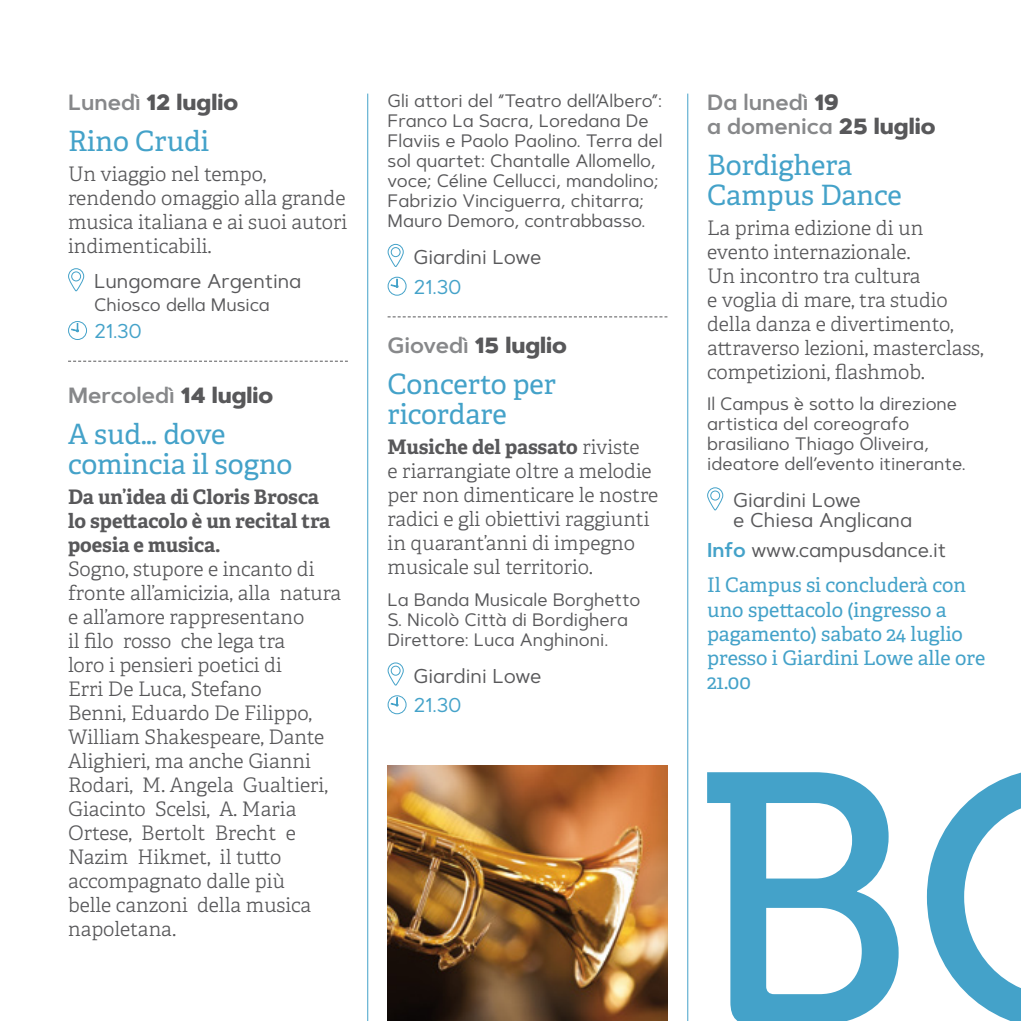
<style>
.page{position:relative;width:1021px;height:1021px;background:#fff}
.page>*{position:absolute;margin:0;border:0;box-sizing:border-box;transform-origin:0 0}
.t1{font:28px/30px "Adelle";color:#44a2c9}
.t2{font:600 22px/24px "Artegra Sans Alt";color:#87888a}
.t3{font:800 22px "Artegra Sans Alt";color:#58585a}
.t4{font:300 20px/24px "Adelle";color:#58585a}
.t5{font:20px/24px "Adelle";color:#44a2c9}
.t6{font:20px/20px "Artegra Sans Alt";color:#58585a}
.t7{font:700 20px/24px "Adelle";letter-spacing:-.005em;color:#58585a}
.t8{font:20px "Artegra Sans Alt";letter-spacing:-.01em;color:#44a2c9}
.t9{font:18px/20px "Artegra Sans Alt";color:#58585a}
.s1{font-weight:600;color:#87888a}
.s2{font-weight:800;color:#58585a}
.s3{font-weight:700}
.s4{font-weight:600;color:#44a2c9}
</style>
<div class="page">
<svg style="left:68px;top:361px;width:280px;height:1px"></svg>
<svg style="left:68px;top:268px;width:17px;height:24px"></svg>
<div style="left:68px;top:321px;width:19px;height:19px;border:1px solid #44a2c9;border-radius:50%"></div>
<svg style="left:71px;top:323px;width:8px;height:9px"></svg>
<svg style="left:387px;top:316px;width:280px;height:1px"></svg>
<svg style="left:387px;top:243px;width:17px;height:24px"></svg>
<div style="left:387px;top:277px;width:19px;height:19px;border:1px solid #44a2c9;border-radius:50%"></div>
<svg style="left:390px;top:279px;width:8px;height:9px"></svg>
<svg style="left:387px;top:662px;width:17px;height:24px"></svg>
<div style="left:387px;top:695px;width:19px;height:19px;border:1px solid #44a2c9;border-radius:50%"></div>
<svg style="left:390px;top:697px;width:8px;height:9px"></svg>
<svg style="left:707px;top:487px;width:16px;height:24px"></svg>
<hr style="left:367px;top:94px;width:1px;height:926px;background:#44a2c9">
<hr style="left:687px;top:94px;width:1px;height:926px;background:#44a2c9">
<img style="left:387px;top:765px;width:280px;height:255px">
<svg style="left:707px;top:772px;width:191px;height:248px;fill:#44a2c9"></svg>
<svg style="left:766px;top:803px;width:86px;height:75px"></svg>
<svg style="left:766px;top:907px;width:95px;height:87px"></svg>
<svg style="left:926px;top:773px;width:94px;height:247px"></svg>
<p class="t3" style="left:68px;top:85px;width:172px"><span class="s1">Lunedì</span> 12 luglio</p>
<h1 class="t1" style="left:68px;top:127px;width:143px">Rino Crudi</h1>
<p class="t4" style="left:68px;top:162px;width:280px">Un viaggio nel tempo, rendendo omaggio alla grande musica italiana e ai suoi autori indimenticabili.</p>
<p class="t6" style="left:94px;top:271px;width:209px">Lungomare Argentina</p>
<p class="t9" style="left:94px;top:295px;width:177px">Chiosco della Musica</p>
<p class="t8" style="left:94px;top:317px;width:49px">21.30</p>
<p class="t2" style="left:68px;top:383px;width:207px">Mercoledì <span class="s2">14 luglio</span></p>
<h1 class="t1" style="left:68px;top:420px;width:226px">A sud… dove comincia il sogno</h1>
<p class="t7" style="left:68px;top:485px;width:264px">Da un’idea di Cloris Brosca lo spettacolo è un recital tra poesia e musica.</p>
<p class="t4" style="left:68px;top:557px;width:275px">Sogno, stupore e incanto di fronte all’amicizia, alla natura e all’amore rappresentano<br>il filo rosso che lega tra<br>loro i pensieri poetici di<br>Erri De Luca, Stefano<br>Benni, Eduardo De Filippo,<br>William Shakespeare, Dante<br>Alighieri, ma anche Gianni<br>Rodari, M. Angela Gualtieri,<br>Giacinto Scelsi, A. Maria<br>Ortese, Bertolt Brecht e<br>Nazim Hikmet, il tutto accompagnato dalle più<br>belle canzoni della musica napoletana.</p>
<p class="t9" style="left:387px;top:90px;width:276px">Gli attori del “Teatro dell’Albero”:<br>Franco La Sacra, Loredana De Flaviis e Paolo Paolino. Terra del sol quartet: Chantalle Allomello, voce; Céline Cellucci, mandolino; Fabrizio Vinciguerra, chitarra; Mauro Demoro, contrabbasso.</p>
<p class="t6" style="left:413px;top:246px;width:129px">Giardini Lowe</p>
<p class="t8" style="left:413px;top:273px;width:49px">21.30</p>
<p class="t3" style="left:387px;top:328px;width:181px"><span class="s1">Giovedì</span> 15 luglio</p>
<h1 class="t1" style="left:387px;top:370px;width:170px">Concerto per ricordare</h1>
<p class="t4" style="left:387px;top:435px;width:272px"><span class="s3">Musiche del passato</span> riviste<br>e riarrangiate oltre a melodie per non dimenticare le nostre radici e gli obiettivi raggiunti in quarant’anni di impegno musicale sul territorio.</p>
<p class="t9" style="left:387px;top:589px;width:254px">La Banda Musicale Borghetto<br>S. Nicolò Città di Bordighera<br>Direttore: Luca Anghinoni.</p>
<p class="t6" style="left:413px;top:665px;width:129px">Giardini Lowe</p>
<p class="t8" style="left:413px;top:691px;width:49px">21.30</p>
<p class="t2" style="left:707px;top:90px;width:230px">Da lunedì <span class="s2">19<br></span>a domenica <span class="s2">25 luglio</span></p>
<h1 class="t1" style="left:707px;top:151px;width:196px">Bordighera<br>Campus Dance</h1>
<p class="t4" style="left:707px;top:216px;width:278px">La prima edizione di un evento internazionale.<br>Un incontro tra cultura<br>e voglia di mare, tra studio della danza e divertimento, attraverso lezioni, masterclass, competizioni, flashmob.</p>
<p class="t9" style="left:707px;top:394px;width:260px">Il Campus è sotto la direzione artistica del coreografo brasiliano Thiago Oliveira, ideatore dell’evento itinerante.</p>
<p class="t6" style="left:733px;top:490px;width:181px">Giardini Lowe<br>e Chiesa Anglicana</p>
<p class="t6" style="left:707px;top:539px;width:240px"><span class="s4">Info</span> www.campusdance.it</p>
<p class="t5" style="left:707px;top:573px;width:280px">Il Campus si concluderà con uno spettacolo (ingresso a pagamento) sabato 24 luglio presso i Giardini Lowe alle ore<br>21.00</p>
</div>
